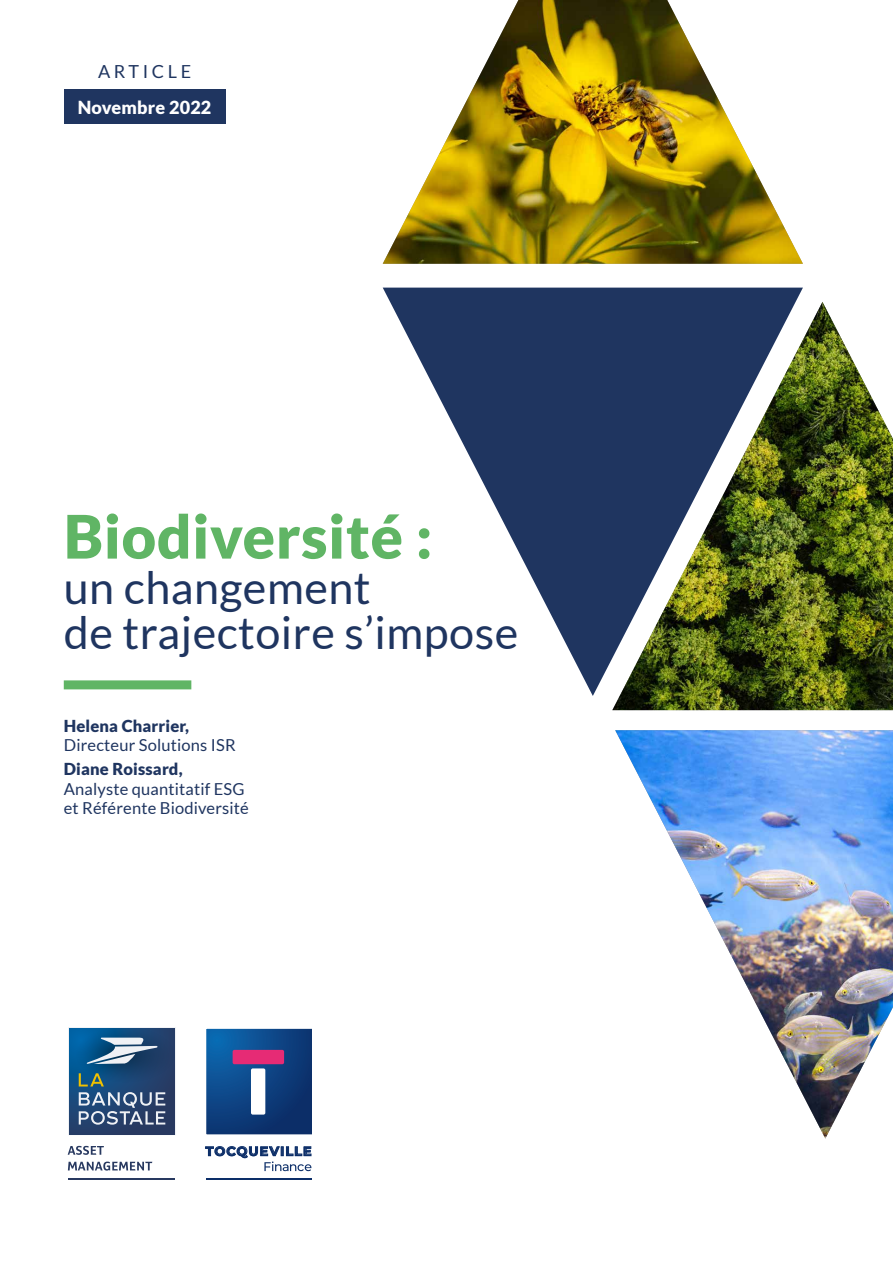
<style>
.page{position:relative;width:893px;height:1263px;background:#fff}
.page>*{position:absolute;margin:0;border:0;box-sizing:border-box;transform-origin:0 0}
.t1{font:900 60px "Lato";letter-spacing:.01em;color:#60b565}
.t2{font:45px/45px "Lato";letter-spacing:.01em;color:#1f3560}
.t3{font:900 18px "Lato";letter-spacing:.01em;color:#fff}
.t4{font:18px "Lato";letter-spacing:.2em;color:#1f3560}
.t5{font:16.5px/19.5px "Lato";letter-spacing:.01em;color:#1f3560}
.t6{font:900 16.5px "Lato";letter-spacing:.01em;color:#1f3560}
.t7{font:700 12.9px "Montserrat";letter-spacing:.08em;color:#0c2e68}
</style>
<div class="page">
<img style="left:383px;top:0;width:420px;height:264px">
<svg style="left:383px;top:288px;width:420px;height:408px;fill:#1f3560"></svg>
<img style="left:612px;top:302px;width:281px;height:408px">
<img style="left:615px;top:730px;width:278px;height:408px">
<svg style="left:68px;top:1027px;width:108px;height:108px"></svg>
<svg style="left:68px;top:1146px;width:36px;height:9px"></svg>
<svg style="left:68px;top:1161px;width:84px;height:9px"></svg>
<hr style="left:68px;top:1178px;width:107px;height:1px;background:#283960">
<svg style="left:207px;top:1029px;width:104px;height:105px"></svg>
<div style="left:251px;top:1068px;width:14px;height:46px;background:#fff;border-radius:2px"></div>
<div style="left:233px;top:1050px;width:51px;height:14px;background:#e62b75;border-radius:2px"></div>
<hr style="left:206px;top:1178px;width:105px;height:1px;background:#0c2e68">
<svg style="left:206px;top:1146px;width:105px;height:25px"></svg>
<div style="left:205px;top:1027px;width:108px;height:109px;border:1px solid #fff"></div>
<div style="left:64px;top:89px;width:161px;height:34px;background:#1f3560"></div>
<div style="left:64px;top:680px;width:127px;height:9px;background:#60b565"></div>
<p class="t4" style="left:98px;top:62px;width:95px">ARTICLE</p>
<p class="t3" style="left:78px;top:96px;width:135px">Novembre 2022</p>
<h1 class="t1" style="left:64px;top:501px;width:370px">Biodiversité :</h1>
<h2 class="t2" style="left:64px;top:564px;width:456px">un changement<br>de trajectoire s’impose</h2>
<p class="t6" style="left:64px;top:716px;width:127px">Helena Charrier,</p>
<p class="t5" style="left:64px;top:736px;width:173px">Directeur Solutions ISR</p>
<p class="t6" style="left:64px;top:759px;width:120px">Diane Roissard,</p>
<p class="t5" style="left:64px;top:779px;width:187px">Analyste quantitatif ESG et Référente Biodiversité</p>
<p class="t7" style="left:206px;top:1142px;width:108px">TOCQUEVILLE</p>
</div>
